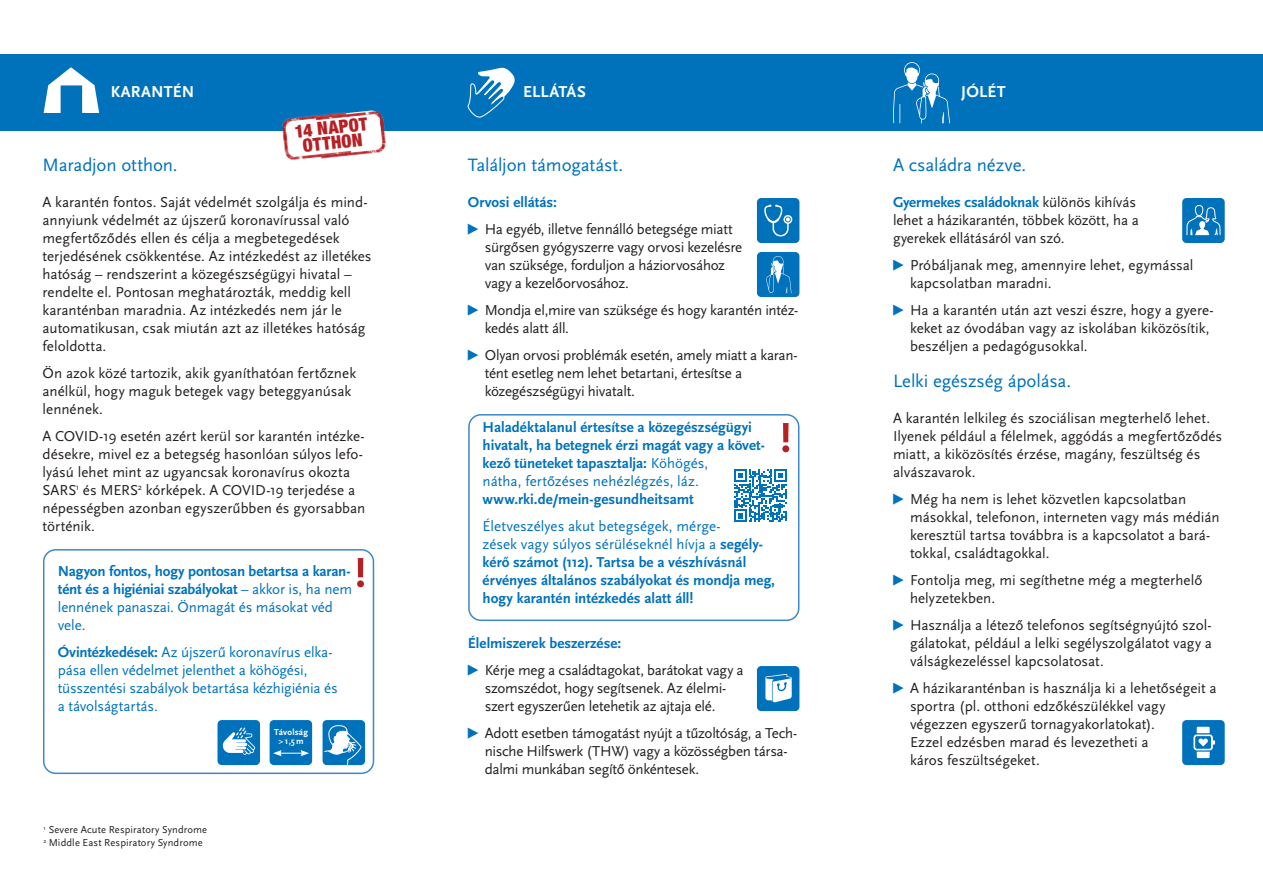
<style>
.page{position:relative;width:1263px;height:893px;background:#fff}
.page>*{position:absolute;margin:0;border:0;box-sizing:border-box;transform-origin:0 0}
.t1{font:18.75px "Scala Sans Pro";letter-spacing:-.01em;color:#0072bc}
.t2{font:900 condensed 18px/15px "Helvetica Neue";color:#b62024;text-align:center}
.t3{font:700 16.5px "Scala Sans Pro";letter-spacing:.01em;color:#fff}
.t4{font:15px/18px "Scala Sans Pro";letter-spacing:-.005em;color:#231f20}
.t5{font:700 15px/18px "Scala Sans Pro";letter-spacing:-.005em;color:#0072bc}
.t6{font:15px/18px "Scala Sans Pro";letter-spacing:-.01em;color:#0072bc}
.t7{font:10.5px/12.6px "Scala Sans Pro";letter-spacing:.015em;color:#231f20}
.t8{font:700 9px/9px "Scala Sans";letter-spacing:.025em;color:#fff;text-align:center}
.s1{font-weight:400}
.s2{font-weight:700}
.s3{font-weight:700;color:#0072bc}
.s4{color:#0072bc}
</style>
<div class="page">
<div style="left:0;top:54px;width:1263px;height:77px;background:#0072bc"></div>
<svg style="left:44px;top:67px;width:55px;height:46px"></svg>
<svg style="left:782px;top:423px;width:7px;height:29px"></svg>
<div style="left:468px;top:414px;width:331px;height:207px;border:2px solid #3d88c8;border-radius:12px"></div>
<svg style="left:467px;top:67px;width:48px;height:51px"></svg>
<svg style="left:893px;top:62px;width:57px;height:61px"></svg>
<svg style="left:734px;top:469px;width:53px;height:53px"></svg>
<div style="left:757px;top:198px;width:42px;height:45px;background:#0072bc;border-radius:4px"></div>
<svg style="left:764px;top:204px;width:29px;height:33px"></svg>
<div style="left:757px;top:666px;width:42px;height:45px;background:#0072bc;border-radius:4px"></div>
<svg style="left:765px;top:674px;width:27px;height:28px"></svg>
<div style="left:1182px;top:720px;width:43px;height:45px;background:#0072bc;border-radius:4px"></div>
<svg style="left:1193px;top:727px;width:22px;height:31px"></svg>
<div style="left:757px;top:252px;width:42px;height:45px;background:#0072bc;border-radius:4px"></div>
<svg style="left:766px;top:256px;width:25px;height:37px"></svg>
<div style="left:1182px;top:198px;width:43px;height:45px;background:#0072bc;border-radius:4px"></div>
<svg style="left:1186px;top:205px;width:34px;height:31px"></svg>
<img style="left:282px;top:115px;width:33px;height:13px">
<img style="left:282px;top:128px;width:36px;height:32px">
<img style="left:318px;top:133px;width:68px;height:26px">
<img style="left:315px;top:110px;width:70px;height:23px">
<svg style="left:357px;top:558px;width:7px;height:29px"></svg>
<div style="left:43px;top:549px;width:331px;height:225px;border:2px solid #3d88c8;border-radius:12px"></div>
<div style="left:217px;top:720px;width:43px;height:45px;background:#0072bc;border-radius:4px"></div>
<svg style="left:223px;top:727px;width:32px;height:28px"></svg>
<div style="left:270px;top:720px;width:42px;height:45px;background:#0072bc;border-radius:4px"></div>
<svg style="left:273px;top:750px;width:36px;height:6px"></svg>
<div style="left:323px;top:720px;width:42px;height:45px;background:#0072bc;border-radius:4px"></div>
<svg style="left:324px;top:725px;width:38px;height:40px"></svg>
<p class="t3" style="left:111px;top:82px;width:85px">KARANTÉN</p>
<p class="t2" style="left:294px;top:123px;width:75px;rotate:-6deg">14 NAPOT<br>OTTHON</p>
<p class="t1" style="left:43px;top:154px;width:137px">Maradjon otthon.</p>
<p class="t4" style="left:43px;top:193px;width:331px">A karantén fontos. Saját védelmét szolgálja és mind&shy;annyiunk védelmét az újszerű koronavírussal való megfertőződés ellen és célja a megbetegedések terjedésének csökkentése. Az intézkedést az illetékes hatóság – rendszerint a közegészségügyi hivatal – rendelte el. Pontosan meghatározták, meddig kell karanténban maradnia. Az intézkedés nem jár le automatikusan, csak miután azt az illetékes hatóság feloldotta.</p>
<p class="t4" style="left:43px;top:364px;width:315px">Ön azok közé tartozik, akik gyaníthatóan fertőznek anélkül, hogy maguk betegek vagy beteggyanúsak lennének.</p>
<p class="t4" style="left:43px;top:427px;width:324px">A COVID-19 esetén azért kerül sor karantén intézke&shy;désekre, mivel ez a betegség hasonlóan súlyos lefo&shy;lyású lehet mint az ugyancsak koronavírus okozta SARS<sup>1</sup> és MERS<sup>2</sup> kórképek. A COVID-19 terjedése a népességben azonban egyszerűbben és gyorsabban történik.</p>
<p class="t5" style="left:58px;top:562px;width:296px">Nagyon fontos, hogy pontosan betartsa a karan&shy;tént és a higiéniai szabályokat <span class="s1">– akkor is, ha nem lennének panaszai. Önmagát és másokat véd vele.</span></p>
<p class="t6" style="left:58px;top:643px;width:281px"><span class="s2">Óvintézkedések:</span> Az újszerű koronavírus elka&shy;pása ellen védelmet jelenthet a köhögési, tüsszentési szabályok betartása kézhigiénia és a távolságtartás.</p>
<p class="t7" style="left:44px;top:824px;width:165px"><sup>1</sup> Severe Acute Respiratory Syndrome<br><sup>2</sup> Middle East Respiratory Syndrome</p>
<p class="t8" style="left:274px;top:727px;width:35px">Távolság &gt; 1,5 m</p>
<p class="t3" style="left:523px;top:82px;width:64px">ELLÁTÁS</p>
<p class="t1" style="left:468px;top:154px;width:157px">Találjon támogatást.</p>
<p class="t4" style="left:465px;top:189px;width:269px;line-height:27px"><span class="s3">Orvosi ellátás:<br></span><span class="s4">▶</span> Ha egyéb, illetve fennálló betegsége miatt</p>
<p class="t4" style="left:485px;top:238px;width:259px">sürgősen gyógyszerre vagy orvosi kezelésre van szüksége, forduljon a háziorvosához vagy a kezelőorvosához.</p>
<p class="t4" style="left:485px;top:301px;width:315px;text-indent:-20px"><span class="s4">▶</span> Mondja el,mire van szüksége és hogy karantén intéz&shy;kedés alatt áll.</p>
<p class="t4" style="left:485px;top:346px;width:314px;text-indent:-20px"><span class="s4">▶</span> Olyan orvosi problémák esetén, amely miatt a karan&shy;tént esetleg nem lehet betartani, értesítse a közegészségügyi hivatalt.</p>
<p class="t5" style="left:483px;top:418px;width:284px">Haladéktalanul értesítse a közegészségügyi hivatalt, ha betegnek érzi magát vagy a követ&shy;kező tüneteket tapasztalja: <span class="s1">Köhögés,<br>nátha, fertőzéses nehézlégzés, láz.</span></p>
<p class="t5" style="left:483px;top:490px;width:213px">www.rki.de/mein-gesundheitsamt</p>
<p class="t5" style="left:483px;top:517px;width:294px"><span class="s1">Életveszélyes akut betegségek, mérge-<br>zések vagy súlyos sérüléseknél hívja a</span> segély&shy;kérő számot (112). Tartsa be a vészhívásnál érvényes általános szabályokat és mondja meg, hogy karantén intézkedés alatt áll!</p>
<p class="t4" style="left:465px;top:630px;width:280px;line-height:27px"><span class="s3">Élelmiszerek beszerzése:<br></span><span class="s4">▶</span> Kérje meg a családtagokat, barátokat vagy a</p>
<p class="t4" style="left:485px;top:679px;width:243px">szomszédot, hogy segítsenek. Az élelmi&shy;szert egyszerűen letehetik az ajtaja elé.</p>
<p class="t4" style="left:485px;top:724px;width:314px;text-indent:-20px"><span class="s4">▶</span> Adott esetben támogatást nyújt a tűzoltóság, a Tech&shy;nische Hilfswerk (THW) vagy a közösségben társa&shy;dalmi munkában segítő önkéntesek.</p>
<p class="t3" style="left:961px;top:82px;width:46px">JÓLÉT</p>
<p class="t1" style="left:893px;top:154px;width:135px">A családra nézve.</p>
<p class="t4" style="left:893px;top:193px;width:247px"><span class="s3">Gyermekes családoknak</span> különös kihívás lehet a házikarantén, többek között, ha a gyerekek ellátásáról van szó.</p>
<p class="t4" style="left:910px;top:256px;width:285px;text-indent:-20px"><span class="s4">▶</span> Próbáljanak meg, amennyire lehet, egymással kapcsolatban maradni.</p>
<p class="t4" style="left:910px;top:301px;width:305px;text-indent:-20px"><span class="s4">▶</span> Ha a karantén után azt veszi észre, hogy a gyere&shy;keket az óvodában vagy az iskolában kiközösítik, beszéljen a pedagógusokkal.</p>
<p class="t1" style="left:893px;top:370px;width:180px">Lelki egészség ápolása.</p>
<p class="t4" style="left:893px;top:409px;width:331px">A karantén lelkileg és szociálisan megterhelő lehet.<br>Ilyenek például a félelmek, aggódás a megfertőződés miatt, a kiközösítés érzése, magány, feszültség és alvászavarok.</p>
<p class="t4" style="left:910px;top:490px;width:311px;text-indent:-20px"><span class="s4">▶</span> Még ha nem is lehet közvetlen kapcsolatban másokkal, telefonon, interneten vagy más médián keresztül tartsa továbbra is a kapcsolatot a bará&shy;tokkal, családtagokkal.</p>
<p class="t4" style="left:910px;top:571px;width:294px;text-indent:-20px"><span class="s4">▶</span> Fontolja meg, mi segíthetne még a megterhelő helyzetekben.</p>
<p class="t4" style="left:910px;top:616px;width:303px;text-align:justify;text-indent:-20px"><span class="s4">▶</span> Használja a létező telefonos segítségnyújtó szol&shy;gálatokat, például a lelki segélyszolgálatot vagy a válságkezeléssel kapcsolatosat.</p>
<p class="t4" style="left:910px;top:679px;width:308px;text-indent:-20px"><span class="s4">▶</span> A házikaranténban is használja ki a lehetőségeit a sportra (pl. otthoni edzőkészülékkel vagy végezzen egyszerű tornagyakorlatokat).<br>Ezzel edzésben marad és levezetheti a<br>káros feszültségeket.</p>
</div>
